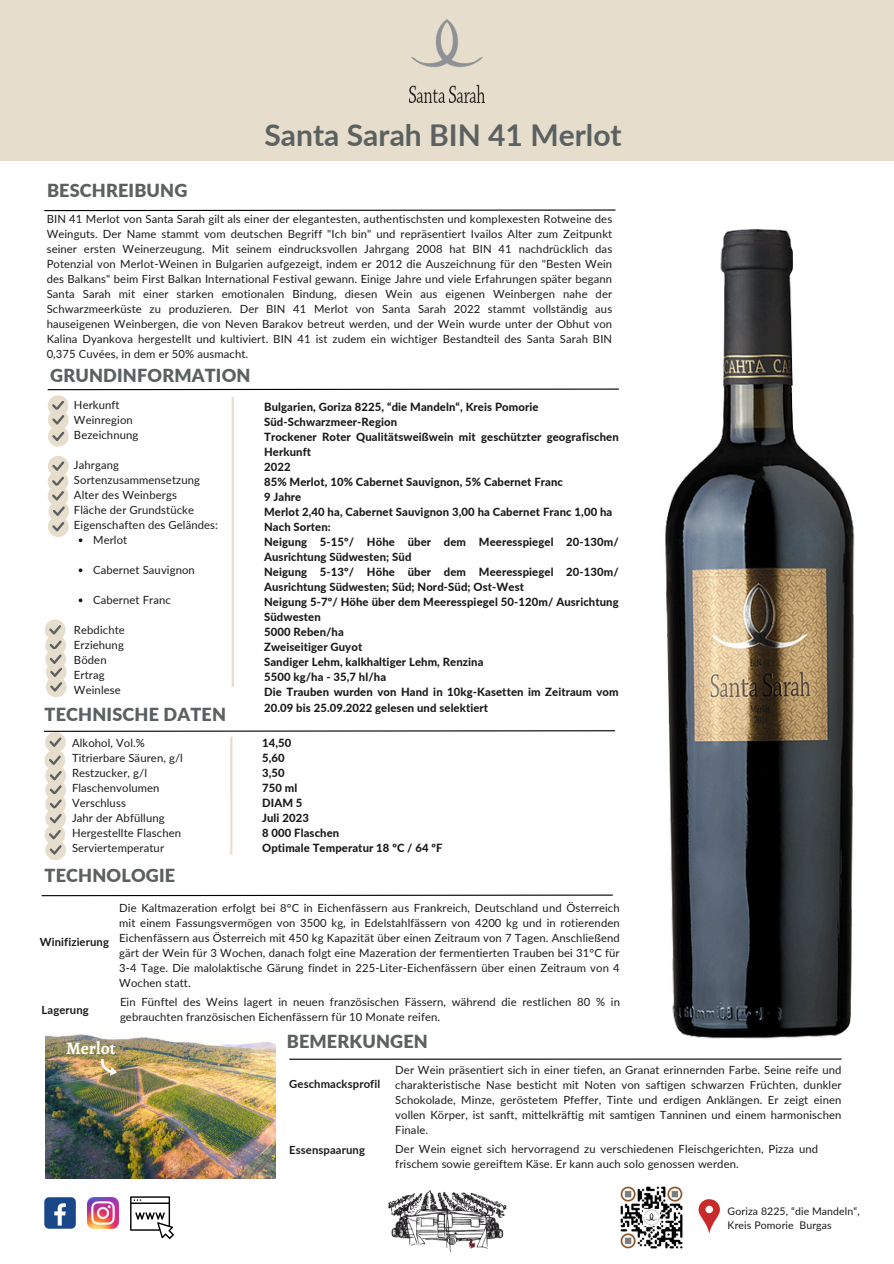
<style>
.page{position:relative;width:894px;height:1264px;background:#fff}
.page>*{position:absolute;margin:0;border:0;box-sizing:border-box;transform-origin:0 0}
.t1{font:700 30px "Lato";color:#5a6160}
.t2{font:900 18px "Lato";letter-spacing:.01em;color:#5a6160}
.t3{font:700 17.55px "Alegreya";color:#fff}
.t4{font:11.25px/15px "Lato";letter-spacing:.01em;color:#1a1a1a;text-align:justify}
.t5{font:800 11.25px/15px "Lato";letter-spacing:.01em;color:#1a1a1a}
.t6{font:700 11.25px "Lato";letter-spacing:.01em;color:#1a1a1a}
.t7{font:10.5px/14px "Lato";letter-spacing:.01em;color:#1a1a1a}
</style>
<div class="page">
<div style="left:0;top:0;width:893px;height:161px;background:#e6ddcc"></div>
<svg style="left:44px;top:209px;width:572px;height:3px"></svg>
<img style="left:409px;top:20px;width:75px;height:82px">
<img style="left:388px;top:1190px;width:119px;height:63px">
<svg style="left:698px;top:1199px;width:21px;height:34px"></svg>
<div style="left:45px;top:732px;width:20px;height:20px;background:#e6ddcc;border-radius:50%"></div>
<div style="left:45px;top:750px;width:20px;height:20px;background:#e6ddcc;border-radius:50%"></div>
<svg style="left:49px;top:755px;width:12px;height:10px"></svg>
<div style="left:45px;top:779px;width:21px;height:21px;background:#e6ddcc;border-radius:50%"></div>
<div style="left:45px;top:765px;width:21px;height:20px;background:#e6ddcc;border-radius:50%"></div>
<div style="left:45px;top:794px;width:21px;height:20px;background:#e6ddcc;border-radius:50%"></div>
<div style="left:45px;top:808px;width:21px;height:20px;background:#e6ddcc;border-radius:50%"></div>
<svg style="left:50px;top:771px;width:12px;height:52px"></svg>
<div style="left:45px;top:824px;width:20px;height:20px;background:#e6ddcc;border-radius:50%"></div>
<svg style="left:49px;top:830px;width:12px;height:9px"></svg>
<div style="left:45px;top:839px;width:21px;height:20px;background:#e6ddcc;border-radius:50%"></div>
<svg style="left:50px;top:845px;width:12px;height:9px"></svg>
<hr style="left:230px;top:736px;width:2px;height:118px;background:#e6ddcc">
<div style="left:48px;top:395px;width:20px;height:20px;background:#e6ddcc;border-radius:50%"></div>
<div style="left:48px;top:409px;width:20px;height:21px;background:#e6ddcc;border-radius:50%"></div>
<svg style="left:52px;top:401px;width:12px;height:23px"></svg>
<div style="left:48px;top:516px;width:20px;height:20px;background:#e6ddcc;border-radius:50%"></div>
<svg style="left:52px;top:522px;width:12px;height:9px"></svg>
<div style="left:48px;top:426px;width:20px;height:20px;background:#e6ddcc;border-radius:50%"></div>
<svg style="left:52px;top:431px;width:12px;height:10px"></svg>
<div style="left:48px;top:456px;width:20px;height:20px;background:#e6ddcc;border-radius:50%"></div>
<svg style="left:52px;top:461px;width:12px;height:10px"></svg>
<div style="left:48px;top:471px;width:20px;height:20px;background:#e6ddcc;border-radius:50%"></div>
<div style="left:48px;top:485px;width:20px;height:21px;background:#e6ddcc;border-radius:50%"></div>
<svg style="left:52px;top:477px;width:12px;height:23px"></svg>
<div style="left:48px;top:501px;width:21px;height:20px;background:#e6ddcc;border-radius:50%"></div>
<svg style="left:53px;top:506px;width:12px;height:10px"></svg>
<hr style="left:231px;top:397px;width:3px;height:290px;background:#e6ddcc">
<svg style="left:47px;top:388px;width:572px;height:3px"></svg>
<svg style="left:41px;top:894px;width:572px;height:2px"></svg>
<div style="left:45px;top:619px;width:20px;height:20px;background:#e6ddcc;border-radius:50%"></div>
<svg style="left:49px;top:625px;width:12px;height:9px"></svg>
<div style="left:46px;top:676px;width:20px;height:20px;background:#e6ddcc;border-radius:50%"></div>
<div style="left:46px;top:662px;width:20px;height:20px;background:#e6ddcc;border-radius:50%"></div>
<div style="left:45px;top:635px;width:21px;height:20px;background:#e6ddcc;border-radius:50%"></div>
<div style="left:45px;top:649px;width:21px;height:20px;background:#e6ddcc;border-radius:50%"></div>
<svg style="left:50px;top:640px;width:12px;height:51px"></svg>
<svg style="left:79px;top:538px;width:3px;height:4px"></svg>
<svg style="left:79px;top:568px;width:3px;height:4px"></svg>
<svg style="left:79px;top:598px;width:3px;height:4px"></svg>
<hr style="left:289px;top:1058px;width:552px;height:1px;background:#000">
<img style="left:620px;top:1186px;width:63px;height:63px">
<svg style="left:43px;top:730px;width:573px;height:17px"></svg>
<img style="left:46px;top:1034px;width:229px;height:143px">
<svg style="left:98px;top:1058px;width:21px;height:19px"></svg>
<div style="left:44px;top:1197px;width:32px;height:31px;background:#1a4789;border-radius:5px"></div>
<svg style="left:54px;top:1203px;width:12px;height:22px"></svg>
<img style="left:87px;top:1197px;width:31px;height:31px">
<svg style="left:130px;top:1196px;width:44px;height:43px"></svg>
<img style="left:665px;top:229px;width:190px;height:810px">
<h1 class="t1" style="left:264px;top:116px;width:358px">Santa Sarah BIN 41 Merlot</h1>
<p class="t2" style="left:47px;top:179px;width:142px">BESCHREIBUNG</p>
<p class="t4" style="left:47px;top:211px;width:567px">BIN 41 Merlot von Santa Sarah gilt als einer der elegantesten, authentischsten und komplexesten Rotweine des Weinguts. Der Name stammt vom deutschen Begriff "Ich bin" und repräsentiert Ivailos Alter zum Zeitpunkt seiner ersten Weinerzeugung. Mit seinem eindrucksvollen Jahrgang 2008 hat BIN 41 nachdrücklich das Potenzial von Merlot-Weinen in Bulgarien aufgezeigt, indem er 2012 die Auszeichnung für den "Besten Wein des Balkans" beim First Balkan International Festival gewann. Einige Jahre und viele Erfahrungen später begann Santa Sarah mit einer starken emotionalen Bindung, diesen Wein aus eigenen Weinbergen nahe der Schwarzmeerküste zu produzieren. Der BIN 41 Merlot von Santa Sarah 2022 stammt vollständig aus hauseigenen Weinbergen, die von Neven Barakov betreut werden, und der Wein wurde unter der Obhut von Kalina Dyankova hergestellt und kultiviert. BIN 41 ist zudem ein wichtiger Bestandteil des Santa Sarah BIN 0,375 Cuvées, in dem er 50% ausmacht.</p>
<h2 class="t2" style="left:50px;top:364px;width:202px">GRUNDINFORMATION</h2>
<p class="t4" style="left:74px;top:397px;width:47px">Herkunft</p>
<p class="t4" style="left:74px;top:412px;width:60px">Weinregion</p>
<p class="t4" style="left:74px;top:427px;width:66px">Bezeichnung</p>
<p class="t4" style="left:74px;top:457px;width:47px">Jahrgang</p>
<p class="t4" style="left:74px;top:472px;width:127px">Sortenzusammensetzung</p>
<p class="t4" style="left:74px;top:487px;width:104px">Alter des Weinbergs</p>
<p class="t4" style="left:74px;top:502px;width:122px">Fläche der Grundstücke</p>
<p class="t4" style="left:74px;top:517px;width:145px">Eigenschaften des Geländes:</p>
<h4 class="t4" style="left:93px;top:532px;width:36px">Merlot</h4>
<p class="t4" style="left:93px;top:562px;width:103px">Cabernet Sauvignon</p>
<p class="t4" style="left:93px;top:592px;width:79px">Cabernet Franc</p>
<p class="t4" style="left:74px;top:622px;width:52px">Rebdichte</p>
<p class="t4" style="left:74px;top:637px;width:51px">Erziehung</p>
<p class="t4" style="left:74px;top:652px;width:34px">Böden</p>
<p class="t4" style="left:74px;top:667px;width:32px">Ertrag</p>
<p class="t4" style="left:74px;top:682px;width:48px">Weinlese</p>
<p class="t2" style="left:45px;top:703px;width:183px">TECHNISCHE DATEN</p>
<p class="t4" style="left:72px;top:734px;width:74px">Alkohol, Vol.%</p>
<p class="t4" style="left:72px;top:749px;width:112px">Titrierbare Säuren, g/l</p>
<p class="t4" style="left:72px;top:764px;width:76px">Restzucker, g/l</p>
<p class="t4" style="left:72px;top:779px;width:89px">Flaschenvolumen</p>
<p class="t4" style="left:72px;top:794px;width:55px">Verschluss</p>
<p class="t4" style="left:72px;top:809px;width:94px">Jahr der Abfüllung</p>
<p class="t4" style="left:72px;top:824px;width:111px">Hergestellte Flaschen</p>
<p class="t4" style="left:72px;top:839px;width:94px">Serviertemperatur</p>
<p class="t5" style="left:264px;top:399px;width:356px">Bulgarien, Goriza 8225, “die Mandeln“, Kreis Pomorie Süd-Schwarzmeer-Region<br>Trockener Roter Qualitätsweißwein mit geschützter geografischen Herkunft<br>2022<br>85% Merlot, 10% Cabernet Sauvignon, 5% Cabernet Franc<br>9 Jahre<br>Merlot 2,40 ha, Cabernet Sauvignon 3,00 ha Cabernet Franc 1,00 ha Nach Sorten:<br>Neigung 5-15º/ Höhe über dem Meeresspiegel 20-130m/ Ausrichtung Südwesten; Süd<br>Neigung 5-13º/ Höhe über dem Meeresspiegel 20-130m/ Ausrichtung Südwesten; Süd; Nord-Süd; Ost-West<br>Neigung 5-7º/ Höhe über dem Meeresspiegel 50-120m/ Ausrichtung Südwesten<br>5000 Reben/ha<br>Zweiseitiger Guyot<br>Sandiger Lehm, kalkhaltiger Lehm, Renzina<br>5500 kg/ha - 35,7 hl/ha<br>Die Trauben wurden von Hand in 10kg-Kasetten im Zeitraum vom 20.09 bis 25.09.2022 gelesen und selektiert</p>
<p class="t5" style="left:262px;top:735px;width:182px">14,50<br>5,60<br>3,50<br>750 ml<br>DIAM 5<br>Juli 2023<br>8 000 Flaschen<br>Optimale Temperatur 18 ºC / 64 ºF</p>
<p class="t2" style="left:45px;top:864px;width:132px">TECHNOLOGIE</p>
<p class="t4" style="left:119px;top:900px;width:502px">Die Kaltmazeration erfolgt bei 8°C in Eichenfässern aus Frankreich, Deutschland und Österreich mit einem Fassungsvermögen von 3500 kg, in Edelstahlfässern von 4200 kg und in rotierenden Eichenfässern aus Österreich mit 450 kg Kapazität über einen Zeitraum von 7 Tagen. Anschließend gärt der Wein für 3 Wochen, danach folgt eine Mazeration der fermentierten Trauben bei 31°C für 3-4 Tage. Die malolaktische Gärung findet in 225-Liter-Eichenfässern über einen Zeitraum von 4<br>Wochen statt.</p>
<h2 class="t6" style="left:40px;top:934px;width:70px">Winifizierung</h2>
<p class="t6" style="left:42px;top:1002px;width:49px">Lagerung</p>
<p class="t4" style="left:120px;top:994px;width:501px">Ein Fünftel des Weins lagert in neuen französischen Fässern, während die restlichen 80 % in gebrauchten französischen Eichenfässern für 10 Monate reifen.</p>
<p class="t3" style="left:66px;top:1036px;width:51px">Merlot</p>
<h2 class="t2" style="left:287px;top:1030px;width:143px">BEMERKUNGEN</h2>
<p class="t6" style="left:289px;top:1077px;width:92px">Geschmacksprofil</p>
<p class="t6" style="left:289px;top:1142px;width:77px">Essenspaarung</p>
<p class="t4" style="left:395px;top:1062px;width:447px">Der Wein präsentiert sich in einer tiefen, an Granat erinnernden Farbe. Seine reife und charakteristische Nase besticht mit Noten von saftigen schwarzen Früchten, dunkler Schokolade, Minze, geröstetem Pfeffer, Tinte und erdigen Anklängen. Er zeigt einen vollen Körper, ist sanft, mittelkräftig mit samtigen Tanninen und einem harmonischen Finale.</p>
<p class="t4" style="left:395px;top:1140px;width:424px">Der Wein eignet sich hervorragend zu verschiedenen Fleischgerichten, Pizza und frischem sowie gereiftem Käse. Er kann auch solo genossen werden.</p>
<p class="t7" style="left:727px;top:1203px;width:134px">Goriza 8225, “die Mandeln“,<br>Kreis Pomorie</p>
<p class="t7" style="left:799px;top:1217px;width:34px">Burgas</p>
</div>
